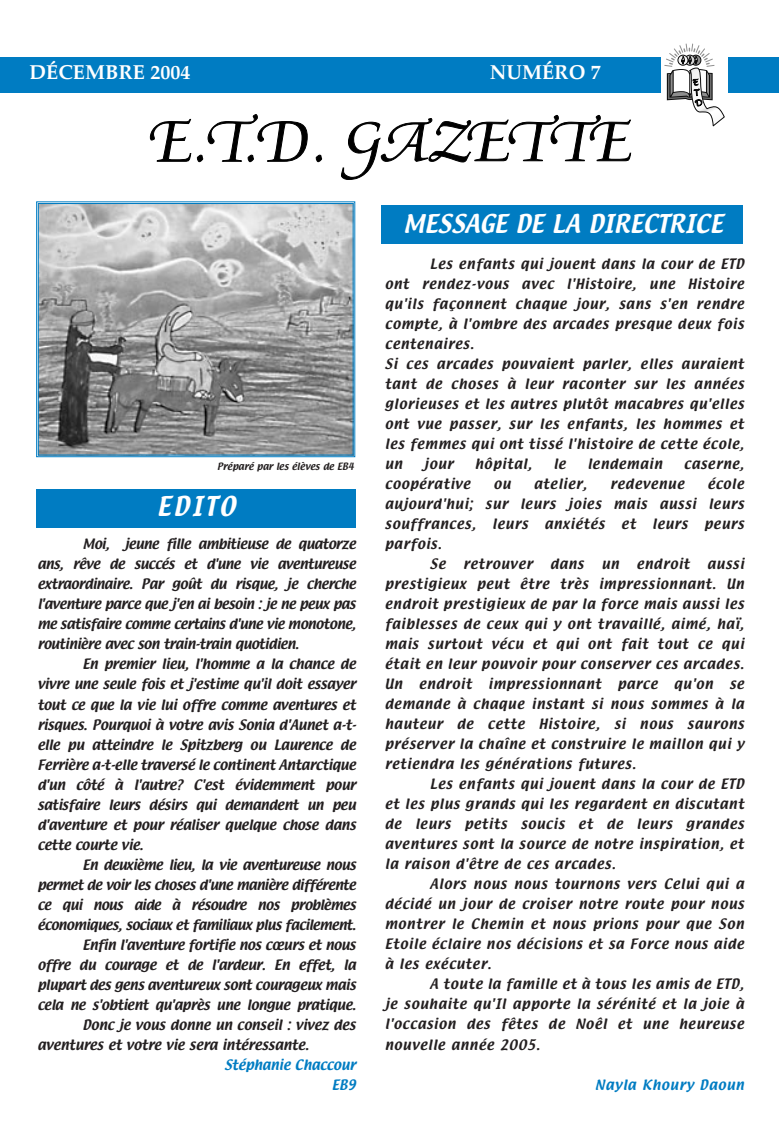
<style>
.page{position:relative;width:779px;height:1123px;background:#fff}
.page>*{position:absolute;margin:0;border:0;box-sizing:border-box;transform-origin:0 0}
.t1{font:23.75px "Textile";letter-spacing:.105em;color:#fff}
.t2{font:22.5px "Textile";color:#fff}
.t3{font:700 20px "Palatino";color:#fff}
.t4{font:12.5px/20px "Textile";letter-spacing:.06em;color:#231f20;text-align:justify}
.t5{font:12.5px "Textile";letter-spacing:-.035em;color:#231f20}
.t6{font:12.5px "Textile";letter-spacing:-.02em;color:#231f20}
.t7{font:12.5px "Textile";color:#231f20}
.t8{font:12.5px/20px "Textile";color:#007cc2;text-align:right}
.t9{font:12.5px "Textile";letter-spacing:.06em;color:#007cc2}
.t10{font:8.75px "Textile";color:#231f20}
</style>
<div class="page">
<div style="left:1px;top:57px;width:778px;height:36px;background:#007cc2"></div>
<div style="left:661px;top:40px;width:67px;height:98px;background:#fff"></div>
<svg style="left:664px;top:43px;width:61px;height:84px"></svg>
<svg style="left:341px;top:114px;width:290px;height:66px"></svg>
<svg style="left:149px;top:114px;width:159px;height:48px"></svg>
<svg style="left:315px;top:154px;width:7px;height:8px"></svg>
<div style="left:381px;top:205px;width:362px;height:39px;background:#007cc2"></div>
<div style="left:36px;top:489px;width:320px;height:39px;background:#007cc2"></div>
<svg style="left:36px;top:201px;width:320px;height:256px;background:#98a0a5"></svg>
<h3 class="t3" style="left:30px;top:63px;width:163px">DÉCEMBRE 2004</h3>
<h3 class="t3" style="left:490px;top:63px;width:113px">NUMÉRO 7</h3>
<p class="t10" style="left:217px;top:461px;width:138px">Préparé par les élèves de EB4</p>
<h1 class="t1" style="left:157px;top:492px;width:80px">EDITO</h1>
<p class="t4" style="left:37px;top:535px;width:320px;text-indent:45px">Moi, jeune fille ambitieuse de quatorze ans, rêve de succés et d'une vie aventureuse extraordinaire. Par goût du risque, je cherche l'aventure parce que j'en ai besoin : je ne peux pas me satisfaire comme certains d'une vie monotone, routinière avec son train-train quotidien.</p>
<p class="t4" style="left:37px;top:655px;width:320px;text-indent:45px">En premier lieu, l'homme a la chance de vivre une seule fois et j'estime qu'il doit essayer tout ce que la vie lui offre comme aventures et risques. Pourquoi à votre avis Sonia d'Aunet a-t&shy;elle pu atteindre le Spitzberg ou Laurence de Ferrière a-t-elle traversé le continent Antarctique d'un côté à l'autre? C'est évidemment pour satisfaire leurs désirs qui demandent un peu d'aventure et pour réaliser quelque chose dans cette courte vie.</p>
<p class="t5" style="left:82px;top:857px;width:275px">En deuxième lieu, la vie aventureuse nous</p>
<p class="t5" style="left:37px;top:877px;width:320px">permet de voir les choses d'une manière différente</p>
<p class="t5" style="left:37px;top:897px;width:320px">ce qui nous aide à résoudre nos problèmes</p>
<p class="t5" style="left:37px;top:917px;width:320px">économiques, sociaux et familiaux plus facilement.</p>
<p class="t6" style="left:82px;top:937px;width:275px">Enfin l'aventure fortifie nos cœurs et nous</p>
<p class="t6" style="left:37px;top:957px;width:320px">offre du courage et de l'ardeur. En effet, la</p>
<p class="t6" style="left:37px;top:977px;width:320px">plupart des gens aventureux sont courageux mais</p>
<p class="t6" style="left:37px;top:997px;width:320px">cela ne s'obtient qu'après une longue pratique.</p>
<p class="t7" style="left:82px;top:1017px;width:275px">Donc je vous donne un conseil : vivez des</p>
<p class="t7" style="left:37px;top:1037px;width:273px">aventures et votre vie sera intéressante.</p>
<p class="t8" style="left:224px;top:1055px;width:133px">Stéphanie Chaccour<br>EB9</p>
<h2 class="t2" style="left:403px;top:210px;width:321px">MESSAGE DE LA DIRECTRICE</h2>
<p class="t4" style="left:385px;top:254px;width:360px;text-align:left;text-indent:45px">Les enfants qui jouent dans la cour de ETD ont rendez-vous avec l'Histoire, une Histoire qu'ils façonnent chaque jour, sans s'en rendre compte, à l'ombre des arcades presque deux fois centenaires.<br>Si ces arcades pouvaient parler, elles auraient tant de choses à leur raconter sur les années glorieuses et les autres plutôt macabres qu'elles ont vue passer, sur les enfants, les hommes et les femmes qui ont tissé l'histoire de cette école, un</p>
<p class="t4" style="left:424px;top:454px;width:31px">jour</p>
<p class="t4" style="left:475px;top:454px;width:58px">hôpital,</p>
<p class="t4" style="left:553px;top:454px;width:14px">le</p>
<p class="t4" style="left:587px;top:454px;width:76px">lendemain</p>
<p class="t4" style="left:684px;top:454px;width:62px">caserne,</p>
<p class="t4" style="left:385px;top:474px;width:87px">coopérative</p>
<p class="t4" style="left:493px;top:474px;width:19px">ou</p>
<p class="t4" style="left:534px;top:474px;width:55px">atelier,</p>
<p class="t4" style="left:610px;top:474px;width:75px">redevenue</p>
<p class="t4" style="left:385px;top:474px;width:360px;text-indent:322px">école aujourd'hui; sur leurs joies mais aussi leurs souffrances,</p>
<p class="t4" style="left:492px;top:514px;width:37px">leurs</p>
<p class="t4" style="left:544px;top:514px;width:62px">anxiétés</p>
<p class="t4" style="left:621px;top:514px;width:16px">et</p>
<p class="t4" style="left:652px;top:514px;width:37px">leurs</p>
<p class="t4" style="left:704px;top:514px;width:41px">peurs</p>
<p class="t4" style="left:430px;top:534px;width:17px;text-indent:-45px">parfois.<br>Se</p>
<p class="t4" style="left:385px;top:554px;width:360px;text-indent:322px">aussi prestigieux peut être très impressionnant. Un endroit prestigieux de par la force mais aussi les faiblesses de ceux qui y ont travaillé, aimé, haï, mais surtout vécu et qui ont fait tout ce qui était en leur pouvoir pour conserver ces arcades.<br>Un</p>
<p class="t4" style="left:463px;top:554px;width:71px">retrouver</p>
<p class="t4" style="left:550px;top:554px;width:35px">dans</p>
<p class="t4" style="left:601px;top:554px;width:19px">un</p>
<p class="t4" style="left:636px;top:554px;width:55px">endroit</p>
<p class="t4" style="left:419px;top:674px;width:55px">endroit</p>
<p class="t4" style="left:488px;top:674px;width:114px">impressionnant</p>
<p class="t4" style="left:617px;top:674px;width:42px">parce</p>
<p class="t4" style="left:674px;top:674px;width:41px">qu'on</p>
<p class="t4" style="left:385px;top:674px;width:360px;text-indent:344px">se demande à chaque instant si nous sommes à la hauteur de cette Histoire, si nous saurons préserver la chaîne et construire le maillon qui y retiendra les générations futures.</p>
<p class="t4" style="left:385px;top:774px;width:360px;text-indent:45px">Les enfants qui jouent dans la cour de ETD et les plus grands qui les regardent en discutant de leurs petits soucis et de leurs grandes aventures sont la source de notre inspiration, et la raison d'être de ces arcades.</p>
<p class="t4" style="left:385px;top:874px;width:360px;text-indent:45px">Alors nous nous tournons vers Celui qui a décidé un jour de croiser notre route pour nous montrer le Chemin et nous prions pour que Son Etoile éclaire nos décisions et sa Force nous aide à les exécuter.</p>
<p class="t4" style="left:385px;top:974px;width:360px;text-indent:45px">A toute la famille et à tous les amis de ETD, je souhaite qu'Il apporte la sérénité et la joie à l'occasion des fêtes de Noêl et une heureuse nouvelle année 2005.</p>
<p class="t9" style="left:595px;top:1077px;width:150px">Nayla Khoury Daoun</p>
</div>
